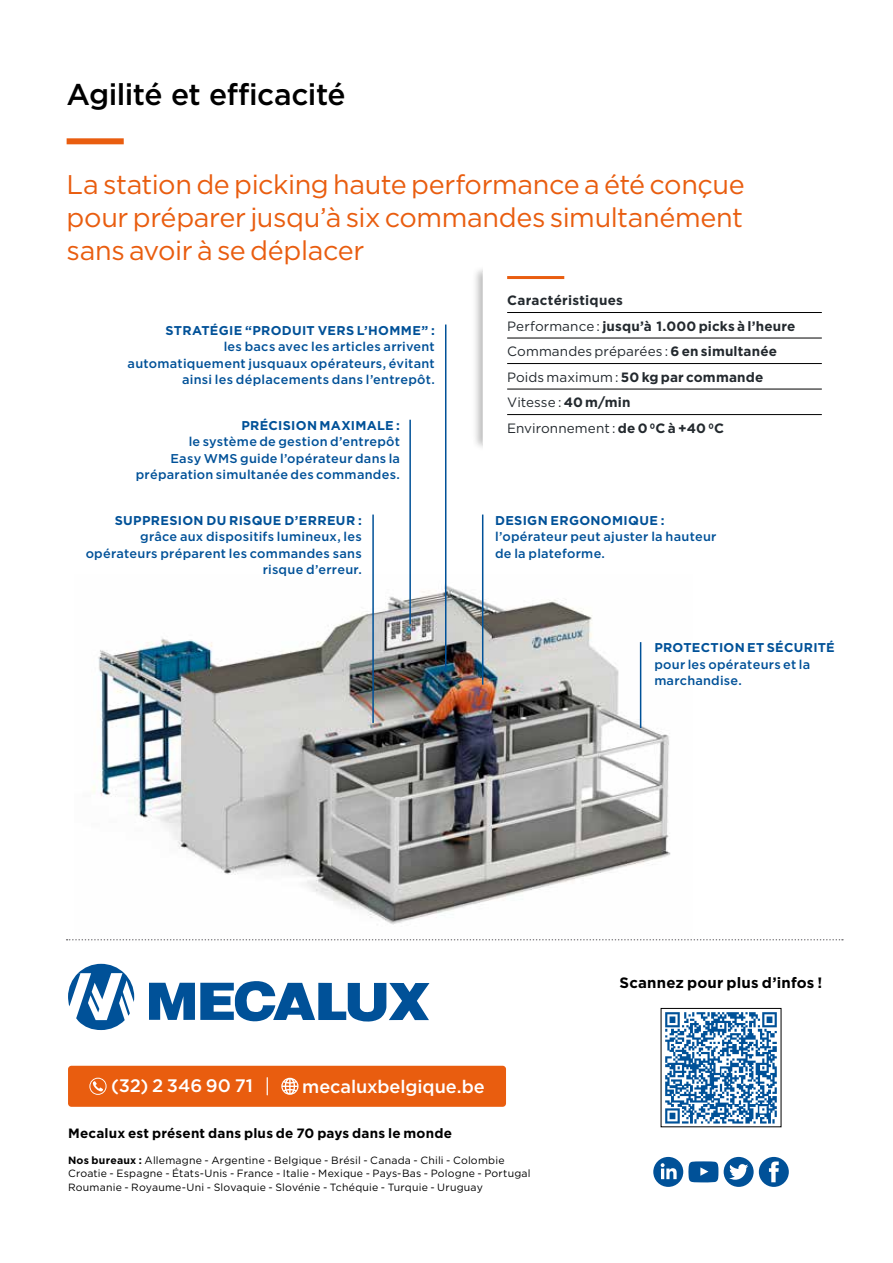
<style>
.page{position:relative;width:893px;height:1263px;background:#fff}
.page>*{position:absolute;margin:0;border:0;box-sizing:border-box;transform-origin:0 0}
.t1{font:500 30px "Gotham";letter-spacing:-.02em;color:#000}
.t2{font:27px/33px "Gotham";letter-spacing:-.015em;color:#e95d0f;text-align:justify}
.t3{font:500 18.15px "Gotham";letter-spacing:-.005em;color:#fff}
.t4{font:700 15px "Gotham";letter-spacing:.01em;color:#000}
.t5{font:700 13.5px/25.5px "Gotham";letter-spacing:.015em;color:#23292e}
.t6{font:700 13.5px "Gotham";letter-spacing:.015em;color:#000}
.t7{font:500 12.75px/16.5px "Gotham";letter-spacing:.02em;color:#005198;text-align:right}
.t8{font:700 12.75px "Gotham";letter-spacing:.025em;color:#005198}
.t9{font:10.5px/13.5px "Gotham";letter-spacing:.02em;color:#000}
.s1{font-weight:400}
.s2{font-weight:700}
</style>
<div class="page">
<img style="left:75px;top:574px;width:617px;height:367px">
<div style="left:472px;top:265px;width:27px;height:185px;background:#000;opacity:.27"></div>
<div style="left:483px;top:260px;width:330px;height:191px;background:#fff"></div>
<hr style="left:507px;top:312px;width:315px;height:1px;background:#000">
<hr style="left:507px;top:338px;width:315px;height:1px;background:#000">
<hr style="left:507px;top:363px;width:315px;height:1px;background:#000">
<hr style="left:507px;top:389px;width:315px;height:1px;background:#000">
<hr style="left:507px;top:414px;width:315px;height:1px;background:#000">
<hr style="left:507px;top:276px;width:57px;height:3px;background:#e95d0f">
<img style="left:665px;top:1012px;width:112px;height:112px">
<svg style="left:68px;top:964px;width:66px;height:66px"></svg>
<svg style="left:149px;top:981px;width:280px;height:41px"></svg>
<svg style="left:724px;top:1157px;width:65px;height:30px"></svg>
<svg style="left:653px;top:1157px;width:65px;height:30px"></svg>
<div style="left:67px;top:138px;width:57px;height:6px;background:#e95d0f"></div>
<hr style="left:409px;top:420px;width:2px;height:204px;background:#005198">
<hr style="left:445px;top:324px;width:1px;height:348px;background:#005198">
<hr style="left:482px;top:514px;width:1px;height:171px;background:#005198">
<hr style="left:372px;top:514px;width:2px;height:209px;background:#005198">
<hr style="left:640px;top:642px;width:1px;height:86px;background:#005198">
<svg style="left:67px;top:939px;width:776px;height:1px"></svg>
<div style="left:68px;top:1066px;width:438px;height:41px;background:#e95d0f;border-radius:3px"></div>
<svg style="left:267px;top:1078px;width:1px;height:17px"></svg>
<svg style="left:281px;top:1078px;width:17px;height:17px"></svg>
<svg style="left:89px;top:1078px;width:18px;height:17px"></svg>
<h1 class="t1" style="left:67px;top:74px;width:280px">Agilité et efficacité</h1>
<h2 class="t2" style="left:67px;top:167px;width:680px">La station de picking haute performance a été conçue pour préparer jusqu’à six commandes simultanément sans avoir à se déplacer</h2>
<p class="t8" style="left:165px;top:322px;width:271px">STRATÉGIE “PRODUIT VERS L’HOMME” :</p>
<p class="t7" style="left:128px;top:338px;width:309px">les bacs avec les articles arrivent automatiquement jusquaux opérateurs, évitant ainsi les déplacements dans l’entrepôt.</p>
<p class="t8" style="left:241px;top:417px;width:160px">PRÉCISION MAXIMALE :</p>
<p class="t7" style="left:136px;top:433px;width:266px">le système de gestion d’entrepôt<br>Easy WMS guide l’opérateur dans la préparation simultanée des commandes.</p>
<p class="t8" style="left:115px;top:512px;width:249px">SUPPRESION DU RISQUE D’ERREUR :</p>
<p class="t7" style="left:86px;top:528px;width:278px">grâce aux dispositifs lumineux, les opérateurs préparent les commandes sans risque d’erreur.</p>
<p class="t5" style="left:507px;top:288px;width:290px">Caractéristiques<br><span class="s1">Performance :</span> jusqu’à 1.000 picks à l’heure<br><span class="s1">Commandes préparées :</span> 6 en simultanée<br><span class="s1">Poids maximum :</span> 50 kg par commande<br><span class="s1">Vitesse :</span> 40 m/min<br><span class="s1">Environnement :</span> de 0 0C à +40 0C</p>
<p class="t8" style="left:495px;top:512px;width:171px">DESIGN ERGONOMIQUE :</p>
<p class="t7" style="left:495px;top:528px;width:223px;text-align:left">l’opérateur peut ajuster la hauteur de la plateforme.</p>
<p class="t8" style="left:654px;top:639px;width:182px">PROTECTION ET SÉCURITÉ</p>
<p class="t7" style="left:654px;top:656px;width:157px;text-align:left">pour les opérateurs et la marchandise.</p>
<h3 class="t3" style="left:111px;top:1074px;width:144px">(32) 2 346 90 71</h3>
<h3 class="t3" style="left:302px;top:1074px;width:184px">mecaluxbelgique.be</h3>
<p class="t6" style="left:68px;top:1124px;width:385px">Mecalux est présent dans plus de 70 pays dans le monde</p>
<p class="t4" style="left:620px;top:973px;width:204px">Scannez pour plus d’infos !</p>
<p class="t9" style="left:68px;top:1153px;width:464px"><span class="s2">Nos bureaux :</span> Allemagne - Argentine - Belgique - Brésil - Canada - Chili - Colombie<br>Croatie - Espagne - États-Unis - France - Italie - Mexique - Pays-Bas - Pologne - Portugal<br>Roumanie - Royaume-Uni - Slovaquie - Slovénie - Tchéquie - Turquie - Uruguay</p>
</div>
